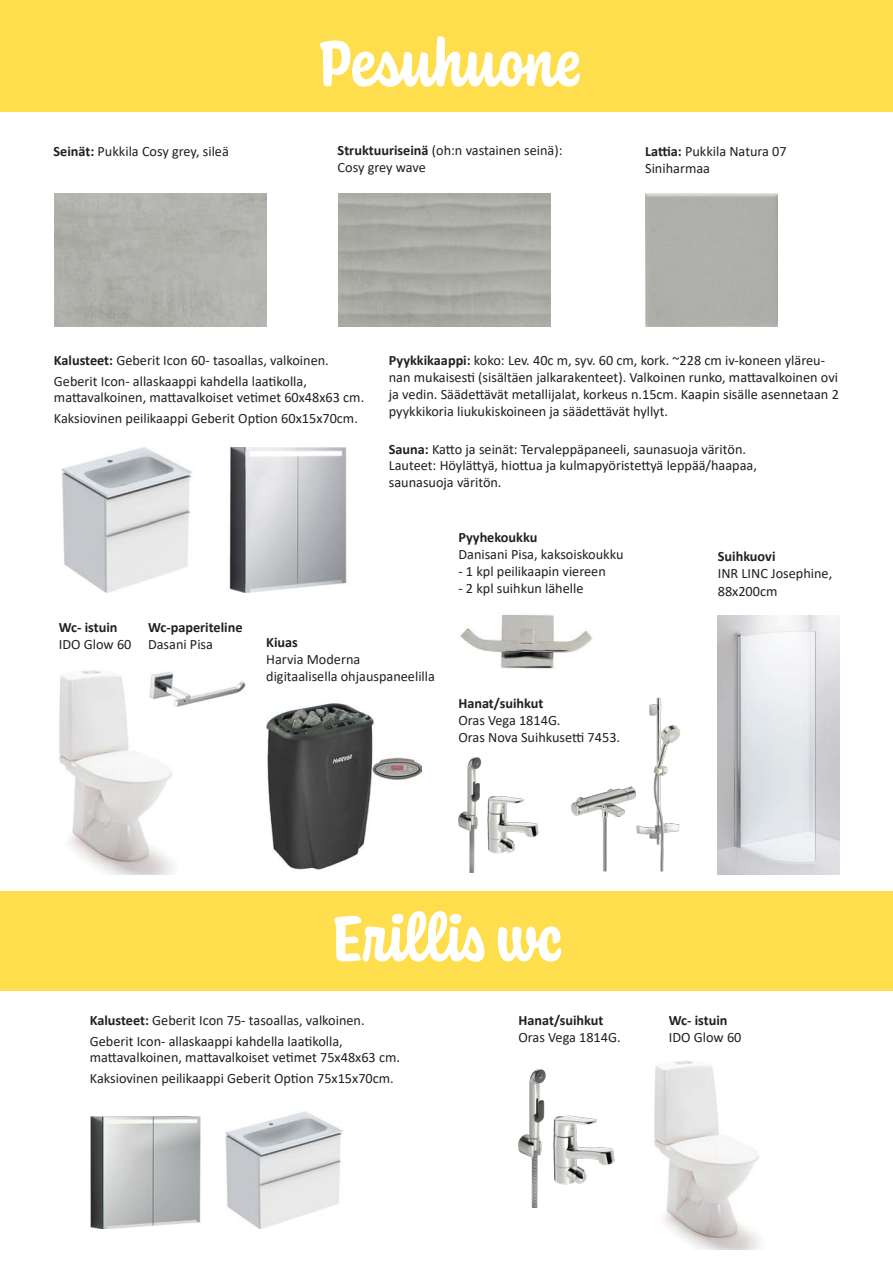
<style>
.page{position:relative;width:893px;height:1263px;background:#fff}
.page>*{position:absolute;margin:0;border:0;box-sizing:border-box;transform-origin:0 0}
.Otsikko2{font:700 67.5px "Coniferous";color:#fff}
.leipis{font:14.25px/17.1px "Calibri";color:#231f20}
.leipis-2{font:700 14.25px "Calibri";color:#231f20}
.s1{font-weight:700}
</style>
<div class="page">
<div style="left:0;top:0;width:893px;height:111px;background:#ffde4e"></div>
<div style="left:0;top:891px;width:893px;height:100px;background:#ffde4e"></div>
<img style="left:518px;top:1069px;width:97px;height:138px">
<img style="left:458px;top:757px;width:80px;height:116px">
<img style="left:571px;top:697px;width:110px;height:175px">
<img style="left:718px;top:615px;width:122px;height:259px">
<img style="left:654px;top:1061px;width:106px;height:188px">
<img style="left:266px;top:703px;width:155px;height:167px">
<img style="left:61px;top:448px;width:132px;height:144px">
<img style="left:229px;top:448px;width:118px;height:144px">
<img style="left:225px;top:1111px;width:117px;height:117px">
<img style="left:90px;top:1116px;width:111px;height:112px">
<div style="left:645px;top:194px;width:132px;height:132px;background:#afb0ab"></div>
<img style="left:460px;top:615px;width:133px;height:54px">
<img style="left:59px;top:670px;width:114px;height:204px">
<img style="left:148px;top:670px;width:98px;height:38px">
<p class="leipis" style="left:54px;top:142px;width:177px"><span class="s1">Seinät:</span> Pukkila Cosy grey, sileä</p>
<p class="Otsikko2" style="left:317px;top:16px;width:265px">Pesuhuone</p>
<p class="leipis" style="left:338px;top:141px;width:226px"><span class="s1">Struktuuriseinä</span> (oh:n vastainen seinä):<br>Cosy grey wave</p>
<p class="leipis" style="left:645px;top:142px;width:143px"><span class="s1">Lattia:</span> Pukkila Natura 07<br>Siniharmaa</p>
<p class="leipis" style="left:54px;top:351px;width:276px"><span class="s1">Kalusteet:</span> Geberit Icon 60- tasoallas, valkoinen.</p>
<p class="leipis" style="left:54px;top:372px;width:254px">Geberit Icon- allaskaappi kahdella laatikolla,</p>
<p class="leipis" style="left:54px;top:388px;width:312px">mattavalkoinen, mattavalkoiset vetimet 60x48x63 cm.</p>
<p class="leipis" style="left:54px;top:409px;width:305px">Kaksiovinen peilikaappi Geberit Option 60x15x70cm.</p>
<p class="leipis" style="left:389px;top:351px;width:452px"><span class="s1">Pyykkikaappi:</span> koko: Lev. 40c m, syv. 60 cm, kork. ~228 cm iv-koneen yläreu&shy;nan mukaisesti (sisältäen jalkarakenteet). Valkoinen runko, mattavalkoinen ovi ja vedin. Säädettävät metallijalat, korkeus n.15cm. Kaapin sisälle asennetaan 2 pyykkikoria liukukiskoineen ja säädettävät hyllyt.</p>
<p class="leipis" style="left:389px;top:440px;width:359px"><span class="s1">Sauna:</span> Katto ja seinät: Tervaleppäpaneeli, saunasuoja väritön.</p>
<p class="leipis" style="left:389px;top:457px;width:370px">Lauteet: Höylättyä, hiottua ja kulmapyöristettyä leppää/haapaa, saunasuoja väritön.</p>
<p class="leipis-2" style="left:458px;top:527px;width:80px">Pyyhekoukku</p>
<p class="leipis" style="left:458px;top:546px;width:167px">Danisani Pisa, kaksoiskoukku</p>
<p class="leipis" style="left:458px;top:563px;width:149px">- 1 kpl peilikaapin viereen</p>
<p class="leipis" style="left:458px;top:580px;width:127px">- 2 kpl suihkun lähelle</p>
<p class="leipis-2" style="left:718px;top:547px;width:59px">Suihkuovi</p>
<p class="leipis" style="left:718px;top:565px;width:116px">INR LINC Josephine,</p>
<p class="leipis" style="left:718px;top:582px;width:61px">88x200cm</p>
<p class="leipis-2" style="left:59px;top:617px;width:60px">Wc- istuin</p>
<p class="leipis" style="left:59px;top:635px;width:74px">IDO Glow 60</p>
<p class="leipis-2" style="left:148px;top:617px;width:96px">Wc-paperiteline</p>
<p class="leipis" style="left:148px;top:635px;width:66px">Dasani Pisa</p>
<p class="leipis-2" style="left:266px;top:632px;width:33px">Kiuas</p>
<p class="leipis" style="left:266px;top:650px;width:96px">Harvia Moderna</p>
<p class="leipis" style="left:266px;top:667px;width:170px">digitaalisella ohjauspaneelilla</p>
<p class="leipis-2" style="left:458px;top:693px;width:86px">Hanat/suihkut</p>
<p class="leipis" style="left:458px;top:711px;width:104px">Oras Vega 1814G.</p>
<p class="leipis" style="left:458px;top:728px;width:163px">Oras Nova Suihkusetti 7453.</p>
<p class="Otsikko2" style="left:331px;top:891px;width:233px">Erillis wc</p>
<p class="leipis" style="left:90px;top:1011px;width:276px"><span class="s1">Kalusteet:</span> Geberit Icon 75- tasoallas, valkoinen.</p>
<p class="leipis" style="left:90px;top:1032px;width:254px">Geberit Icon- allaskaappi kahdella laatikolla,</p>
<p class="leipis" style="left:90px;top:1049px;width:312px">mattavalkoinen, mattavalkoiset vetimet 75x48x63 cm.</p>
<p class="leipis" style="left:90px;top:1070px;width:305px">Kaksiovinen peilikaappi Geberit Option 75x15x70cm.</p>
<p class="leipis-2" style="left:518px;top:1010px;width:86px">Hanat/suihkut</p>
<p class="leipis" style="left:518px;top:1029px;width:104px">Oras Vega 1814G.</p>
<p class="leipis-2" style="left:669px;top:1010px;width:60px">Wc- istuin</p>
<p class="leipis" style="left:669px;top:1028px;width:74px">IDO Glow 60</p>
</div>
